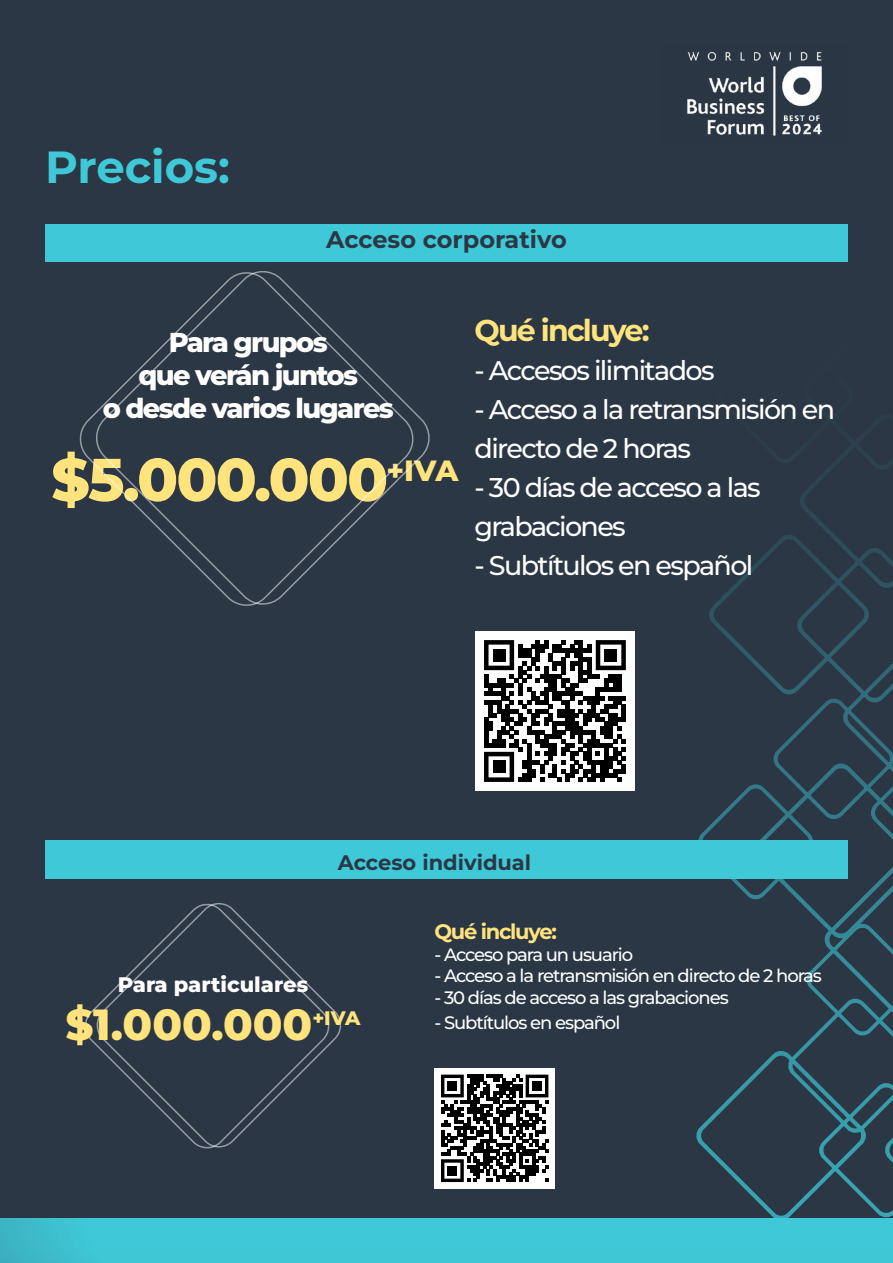
<style>
.page{position:relative;width:893px;height:1263px;background:#2b3744}
.page>*{position:absolute;margin:0;border:0;box-sizing:border-box;transform-origin:0 0}
.t1{font:800 60px "Montserrat";letter-spacing:-.03em;color:#ffe47e}
.t2{font:700 45px "Montserrat";color:#3fc8d7}
.t3{font:800 43.5px "Montserrat";color:#ffe47e}
.t4{font:700 30px "Montserrat";letter-spacing:-.06em;color:#ffe47e}
.t5{font:800 27.3px/32.7px "Montserrat";letter-spacing:-.06em;color:#fff;text-align:center}
.t6{font:500 27px/39px "Montserrat";letter-spacing:-.06em;color:#fff}
.t7{font:700 24px "Montserrat";color:#2b3744}
.t8{font:700 21px "Montserrat";color:#2b3744}
.t9{font:800 21px "Montserrat";color:#fff}
.t10{font:700 21px "Montserrat";letter-spacing:-.06em;color:#ffe47e}
.t11{font:800 19.5px "Montserrat";color:#ffe47e}
.t12{font:500 18px "Montserrat";letter-spacing:-.06em;color:#fff}
</style>
<div class="page">
<img style="left:687px;top:52px;width:135px;height:84px">
<svg style="left:693px;top:459px;width:200px;height:759px"></svg>
<div style="left:0;top:1218px;width:893px;height:45px;background:#3fc8d7"></div>
<div style="left:45px;top:841px;width:803px;height:38px;background:#3fc8d7"></div>
<div style="left:45px;top:225px;width:803px;height:37px;background:#3fc8d7"></div>
<div style="left:475px;top:631px;width:159px;height:159px;background:#fff"></div>
<svg style="left:484px;top:640px;width:142px;height:142px"></svg>
<div style="left:493px;top:649px;width:12px;height:13px;background:#000"></div>
<div style="left:604px;top:649px;width:13px;height:13px;background:#000"></div>
<div style="left:493px;top:760px;width:12px;height:13px;background:#000"></div>
<div style="left:434px;top:1068px;width:121px;height:120px;background:#fff"></div>
<svg style="left:441px;top:1074px;width:107px;height:108px"></svg>
<div style="left:447px;top:1081px;width:10px;height:10px;background:#000"></div>
<div style="left:532px;top:1081px;width:10px;height:10px;background:#000"></div>
<div style="left:447px;top:1166px;width:10px;height:9px;background:#000"></div>
<svg style="left:93px;top:903px;width:249px;height:246px"></svg>
<svg style="left:92px;top:271px;width:338px;height:335px"></svg>
<h2 class="t2" style="left:45px;top:137px;width:186px">Precios:</h2>
<h3 class="t7" style="left:326px;top:223px;width:242px">Acceso corporativo</h3>
<h3 class="t5" style="left:103px;top:325px;width:293px">Para grupos<br>que verán juntos<br>o desde varios lugares</h3>
<h1 class="t1" style="left:51px;top:440px;width:409px">$5.000.000<sup>+IVA</sup></h1>
<h3 class="t4" style="left:475px;top:310px;width:176px">Qué incluye:</h3>
<h3 class="t6" style="left:475px;top:350px;width:241px">- Accesos ilimitados</h3>
<h3 class="t6" style="left:475px;top:389px;width:362px">- Acceso a la retransmisión en directo de 2 horas</h3>
<h3 class="t6" style="left:475px;top:467px;width:288px">- 30 días de acceso a las grabaciones</h3>
<h3 class="t6" style="left:475px;top:545px;width:280px">- Subtítulos en español</h3>
<p class="t8" style="left:338px;top:849px;width:195px">Acceso individual</p>
<p class="t9" style="left:118px;top:970px;width:192px">Para particulares</p>
<h3 class="t3" style="left:66px;top:995px;width:248px">$1.000.000</h3>
<p class="t11" style="left:312px;top:1005px;width:49px">+IVA</p>
<p class="t10" style="left:434px;top:917px;width:124px">Qué incluye:</p>
<p class="t12" style="left:434px;top:942px;width:200px">- Acceso para un usuario</p>
<p class="t12" style="left:434px;top:964px;width:389px">- Acceso a la retransmisión en directo de 2 horas</p>
<p class="t12" style="left:434px;top:985px;width:296px">- 30 días de acceso a las grabaciones</p>
<p class="t12" style="left:434px;top:1011px;width:187px">- Subtítulos en español</p>
</div>
